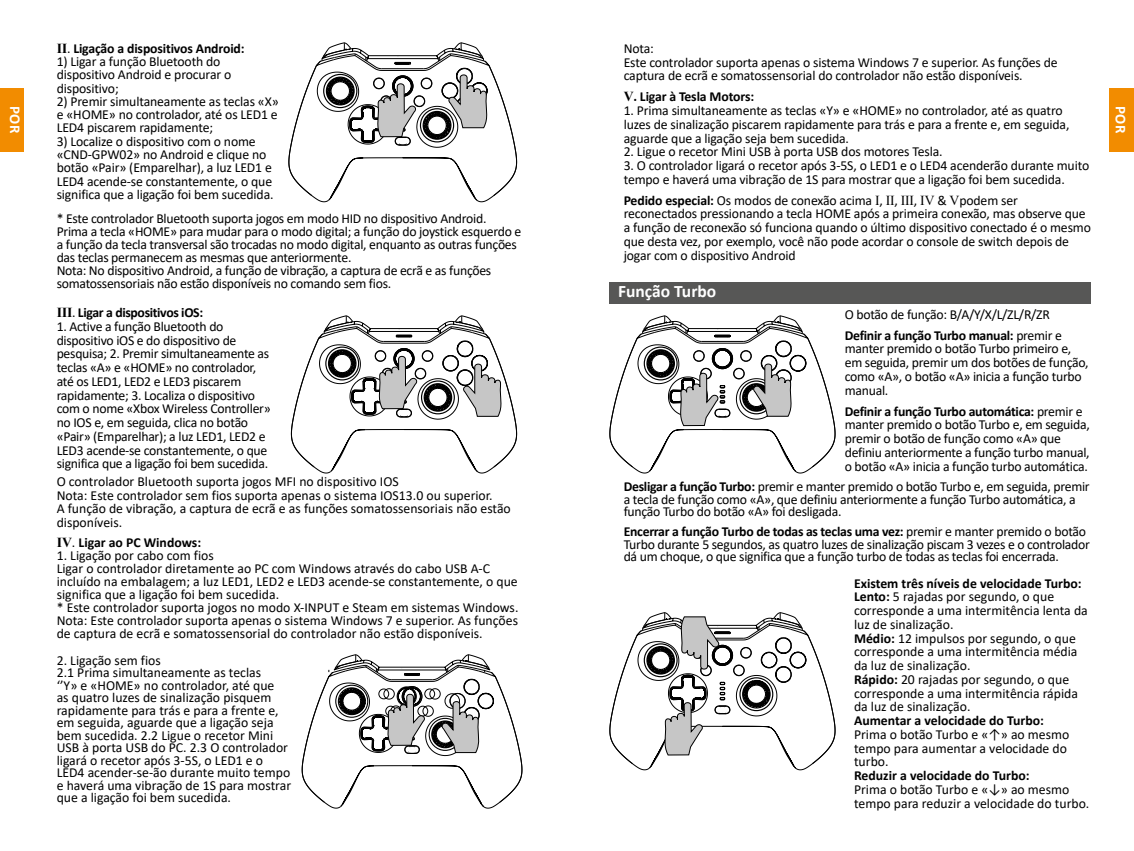
<style>
.page{position:relative;width:1134px;height:851px;background:#fff}
.page>*{position:absolute;margin:0;border:0;box-sizing:border-box;transform-origin:0 0}
.t1{font:700 17.5px "Calibri";color:#fff}
.t2{font:700 15px "Calibri";color:#fff}
.t3{font:13.75px/13.8px "Calibri";letter-spacing:-.01em;color:#000}
.t4{font:700 13.75px "Calibri";letter-spacing:-.01em;color:#000}
.s1{font-family:"Times New Roman"}
.s2{font-weight:400}
.s3{font-weight:700}
</style>
<div class="page">
<div style="left:0;top:88px;width:23px;height:63px;background:#f28c00"></div>
<div style="left:1110px;top:88px;width:24px;height:63px;background:#f28c00"></div>
<svg style="left:288px;top:42px;width:229px;height:160px"></svg>
<div style="left:397px;top:138px;width:11px;height:6px;background:#fff;border-radius:50%"></div>
<svg style="left:291px;top:315px;width:226px;height:158px"></svg>
<div style="left:398px;top:410px;width:12px;height:6px;background:#fff;border-radius:50%"></div>
<svg style="left:302px;top:654px;width:220px;height:154px"></svg>
<div style="left:407px;top:747px;width:11px;height:5px;background:#fff;border-radius:50%"></div>
<div style="left:609px;top:282px;width:482px;height:21px;background:#575756"></div>
<svg style="left:609px;top:315px;width:227px;height:158px"></svg>
<svg style="left:609px;top:612px;width:227px;height:158px"></svg>
<div style="left:717px;top:410px;width:11px;height:6px;background:#fff;border-radius:50%"></div>
<div style="left:717px;top:707px;width:11px;height:5px;background:#fff;border-radius:50%"></div>
<p class="t4" style="left:57px;top:39px;width:189px"><span class="s1">Ⅱ</span><span class="s2">.</span> Ligação a dispositivos Android:</p>
<p class="t3" style="left:57px;top:55px;width:176px">1) Ligar a função Bluetooth do dispositivo Android e procurar o dispositivo;</p>
<p class="t3" style="left:57px;top:94px;width:224px;text-align:justify">2) Premir simultaneamente as teclas «X» e «HOME» no controlador, até os LED1 e LED4 piscarem rapidamente;</p>
<p class="t3" style="left:57px;top:134px;width:218px">3) Localize o dispositivo com o nome «CND-GPW02» no Android e clique no botão «Pair» (Emparelhar), a luz LED1 e LED4 acende-se constantemente, o que significa que a ligação foi bem sucedida.</p>
<p class="t3" style="left:624px;top:41px;width:435px">Nota:<br>Este controlador suporta apenas o sistema Windows 7 e superior. As funções de captura de ecrã e somatossensorial do controlador não estão disponíveis.</p>
<p class="t4" style="left:624px;top:87px;width:132px"><span class="s1">Ⅴ</span>. Ligar à Tesla Motors:</p>
<p class="t3" style="left:624px;top:103px;width:447px">1. Prima simultaneamente as teclas «Y» e «HOME» no controlador, até as quatro luzes de sinalização piscarem rapidamente para trás e para a frente e, em seguida, aguarde que a ligação seja bem sucedida.</p>
<p class="t3" style="left:624px;top:144px;width:320px">2. Ligue o recetor Mini USB à porta USB dos motores Tesla.</p>
<p class="t3" style="left:624px;top:158px;width:467px">3. O controlador ligará o recetor após 3-5S, o LED1 e o LED4 acenderão durante muito tempo e haverá uma vibração de 1S para mostrar que a ligação foi bem sucedida.</p>
<p class="t3" style="left:624px;top:193px;width:469px"><span class="s3">Pedido especial:</span> Os modos de conexão acima <span class="s1">Ⅰ</span>, <span class="s1">Ⅱ</span>, <span class="s1">Ⅲ</span>, <span class="s1">Ⅳ</span> &amp; <span class="s1">Ⅴ</span>podem ser reconectados pressionando a tecla HOME após a primeira conexão, mas observe que a função de reconexão só funciona quando o último dispositivo conectado é o mesmo que desta vez, por exemplo, você não pode acordar o console de switch depois de jogar com o dispositivo Android</p>
<p class="t2" style="left:26px;top:106px;width:28px;rotate:90deg">POR</p>
<p class="t2" style="left:1131px;top:106px;width:28px;rotate:90deg">POR</p>
<p class="t3" style="left:57px;top:212px;width:466px;line-height:13px">* Este controlador Bluetooth suporta jogos em modo HID no dispositivo Android.<br>Prima a tecla «HOME» para mudar para o modo digital; a função do joystick esquerdo e a função da tecla transversal são trocadas no modo digital, enquanto as outras funções das teclas permanecem as mesmas que anteriormente.<br>Nota: No dispositivo Android, a função de vibração, a captura de ecrã e as funções somatossensoriais não estão disponíveis no comando sem fios.</p>
<p class="t1" style="left:618px;top:279px;width:100px">Função Turbo</p>
<p class="t4" style="left:57px;top:303px;width:148px"><span class="s1">Ⅲ</span><span class="s2">.</span> Ligar a dispositivos iOS:</p>
<p class="t3" style="left:57px;top:319px;width:216px">1. Active a função Bluetooth do dispositivo iOS e do dispositivo de pesquisa; 2. Premir simultaneamente as teclas «A» e «HOME» no controlador, até os LED1, LED2 e LED3 piscarem rapidamente; 3. Localiza o dispositivo com o nome «Xbox Wireless Controller» no IOS e, em seguida, clica no botão «Pair» (Emparelhar); a luz LED1, LED2 e LED3 acende-se constantemente, o que significa que a ligação foi bem sucedida.</p>
<p class="t3" style="left:57px;top:474px;width:456px">O controlador Bluetooth suporta jogos MFI no dispositivo IOS<br>Nota: Este controlador sem fios suporta apenas o sistema IOS13.0 ou superior.<br>A função de vibração, a captura de ecrã e as funções somatossensoriais não estão disponíveis.</p>
<p class="t4" style="left:57px;top:532px;width:146px"><span class="s1">Ⅳ</span><span class="s2">.</span> Ligar ao PC Windows:</p>
<p class="t3" style="left:57px;top:548px;width:463px;line-height:13px">1. Ligação por cabo com fios<br>Ligar o controlador diretamente ao PC com Windows através do cabo USB A-C incluído na embalagem; a luz LED1, LED2 e LED3 acende-se constantemente, o que significa que a ligação foi bem sucedida.<br>* Este controlador suporta jogos no modo X-INPUT e Steam em sistemas Windows.<br>Nota: Este controlador suporta apenas o sistema Windows 7 e superior. As funções de captura de ecrã e somatossensorial do controlador não estão disponíveis.</p>
<p class="t3" style="left:57px;top:653px;width:236px;line-height:12.5px">2. Ligação sem fios<br>2.1 Prima simultaneamente as teclas<br>‘’Y» e «HOME» no controlador, até que<br>as quatro luzes de sinalização pisquem rapidamente para trás e para a frente e, em seguida, aguarde que a ligação seja bem sucedida. 2.2 Ligue o recetor Mini USB à porta USB do PC. 2.3 O controlador ligará o recetor após 3-5S, o LED1 e o LED4 acender-se-ão durante muito tempo e haverá uma vibração de 1S para mostrar que a ligação foi bem sucedida.</p>
<p class="t3" style="left:845px;top:303px;width:219px;line-height:20.8px">O botão de função: B/A/Y/X/L/ZL/R/ZR<br><span class="s3">Definir a função Turbo manual:</span> premir e</p>
<p class="t3" style="left:845px;top:341px;width:245px">manter premido o botão Turbo primeiro e, em seguida, premir um dos botões de função, como «A», o botão «A» inicia a função turbo manual.</p>
<p class="t3" style="left:845px;top:403px;width:246px"><span class="s3">Definir a função Turbo automática:</span> premir e manter premido o botão Turbo e, em seguida, premir o botão de função como «A» que definiu anteriormente a função turbo manual, o botão «A» inicia a função turbo automática.</p>
<p class="t3" style="left:624px;top:480px;width:468px;line-height:12.5px"><span class="s3">Desligar a função Turbo:</span> premir e manter premido o botão Turbo e, em seguida, premir a tecla de função como «A», que definiu anteriormente a função Turbo automática, a função Turbo do botão «A» foi desligada.</p>
<p class="t3" style="left:624px;top:525px;width:468px;line-height:12.5px"><span class="s3">Encerrar a função Turbo de todas as teclas uma vez:</span> premir e manter premido o botão<br>Turbo durante 5 segundos, as quatro luzes de sinalização piscam 3 vezes e o controlador dá um choque, o que significa que a função turbo de todas as teclas foi encerrada.</p>
<p class="t3" style="left:854px;top:575px;width:235px"><span class="s3">Existem três níveis de velocidade Turbo:<br>Lento:</span> 5 rajadas por segundo, o que corresponde a uma intermitência lenta da luz de sinalização.<br><span class="s3">Médio:</span> 12 impulsos por segundo, o que corresponde a uma intermitência média da luz de sinalização.<br><span class="s3">Rápido:</span> 20 rajadas por segundo, o que corresponde a uma intermitência rápida da luz de sinalização.</p>
<p class="t4" style="left:854px;top:710px;width:191px">Aumentar a velocidade do Turbo:</p>
<p class="t3" style="left:854px;top:727px;width:217px">Prima o botão Turbo e «↑» ao mesmo tempo para aumentar a velocidade do turbo.</p>
<p class="t4" style="left:854px;top:765px;width:177px">Reduzir a velocidade do Turbo:</p>
<p class="t3" style="left:854px;top:782px;width:237px">Prima o botão Turbo e «↓» ao mesmo tempo para reduzir a velocidade do turbo.</p>
</div>
